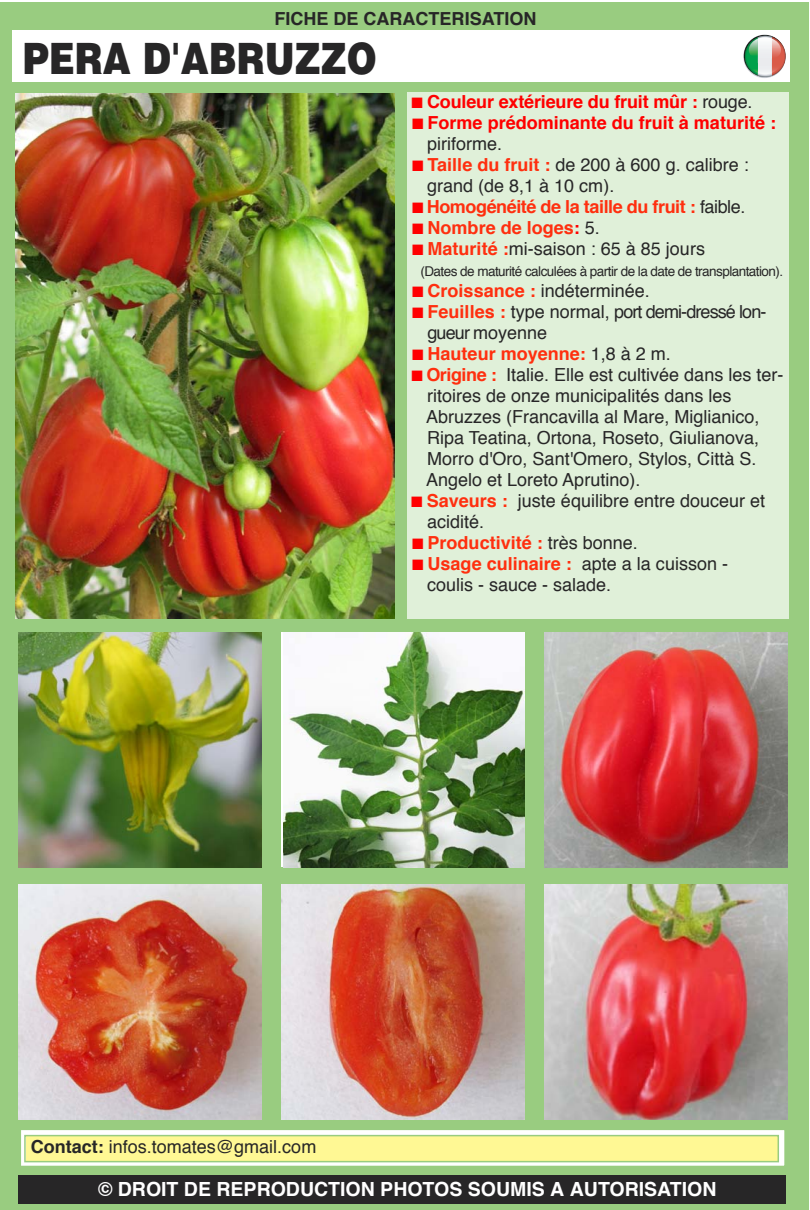
<style>
.page{position:relative;width:810px;height:1210px;background:#fff}
.page>*{position:absolute;margin:0;border:0;box-sizing:border-box;transform-origin:0 0}
.t1{font:900 43.2px "Helvetica";color:#272627;scale:.83 1}
.t2{font:700 19.5px "Helvetica";color:#fff}
.t3{font:18px/21px "Helvetica";color:#272627}
.t4{font:700 18px/21px "Helvetica";color:#f00}
.t5{font:700 18px "Helvetica";color:#ff2f0f}
.t6{font:18px/21px "Helvetica";letter-spacing:-.05em;color:#272627}
.t7{font:700 18px "Helvetica";letter-spacing:-.025em;color:#ff2f0f}
.t8{font:700 18px "Helvetica";color:#272627}
.t9{font:13.5px "Helvetica";letter-spacing:-.04em;color:#272627}
.s1{font-weight:400;color:#272627}
.s2{color:#f00}
.s3{font-weight:700;color:#ff2f0f}
.s4{font-weight:700}
</style>
<div class="page">
<div style="left:0;top:3px;width:808px;height:1207px;background:#99cc80"></div>
<div style="left:12px;top:31px;width:776px;height:51px;background:#fff"></div>
<div style="left:19px;top:1175px;width:766px;height:29px;background:#272627"></div>
<img style="left:16px;top:93px;width:378px;height:526px">
<img style="left:19px;top:632px;width:242px;height:235px">
<img style="left:283px;top:632px;width:241px;height:235px">
<img style="left:19px;top:885px;width:242px;height:235px">
<img style="left:281px;top:885px;width:243px;height:235px">
<img style="left:544px;top:632px;width:242px;height:235px">
<img style="left:544px;top:885px;width:242px;height:235px">
<svg style="left:743px;top:35px;width:42px;height:42px"></svg>
<svg style="left:23px;top:1132px;width:759px;height:32px;background:#f3f9f1"></svg>
<div style="left:20px;top:1129px;width:765px;height:38px;border:2px solid #99cc80"></div>
<div style="left:26px;top:1136px;width:751px;height:25px;background:#fff894"></div>
<div style="left:24px;top:1135px;width:754px;height:27px;border:2px solid #99cc80"></div>
<div style="left:407px;top:92px;width:380px;height:527px;background:#e0f0d9"></div>
<p class="t8" style="left:274px;top:11px;width:263px">FICHE DE CARACTERISATION</p>
<h1 class="t1" style="left:23px;top:34px;width:428px">PERA D'ABRUZZO</h1>
<p class="t4" style="left:411px;top:93px;width:342px">■ Couleur extérieure du fruit mûr : <span class="s1">rouge.</span></p>
<p class="t4" style="left:427px;top:114px;width:350px;text-indent:-15px">■ Forme prédominante du fruit à maturité : <span class="s1">piriforme.</span></p>
<p class="t3" style="left:427px;top:156px;width:323px;text-indent:-15px"><span class="s2">■</span> <span class="s3">Taille du fruit :</span> de 200 à 600 g. calibre : grand (de 8,1 à 10 cm).</p>
<p class="t7" style="left:412px;top:200px;width:334px"><span class="s2">■</span> Homogénéité de la taille du fruit : <span class="s1">faible.</span></p>
<p class="t5" style="left:412px;top:221px;width:189px"><span class="s2">■</span> Nombre de loges<span class="s2">:</span> <span class="s1">5.</span></p>
<p class="t3" style="left:412px;top:240px;width:294px"><span class="s2">■</span> <span class="s3">Maturité :</span>mi-saison : 65 à 85 jours</p>
<p class="t9" style="left:420px;top:265px;width:364px">(Dates de maturité calculées à partir de la date de transplantation).</p>
<p class="t3" style="left:412px;top:282px;width:239px"><span class="s2">■</span> <span class="s3">Croissance :</span> indéterminée.</p>
<p class="t6" style="left:427px;top:303px;width:340px;text-indent:-15px"><span class="s2">■</span> <span class="s3">Feuilles :</span> type normal, port demi-dressélon&shy;gueur moyenne</p>
<p class="t5" style="left:412px;top:347px;width:260px"><span class="s2">■</span> Hauteur moyenne: <span class="s1">1,8 à 2 m.</span></p>
<p class="t3" style="left:426px;top:366px;width:358px;text-indent:-14px"><span class="s2">■</span> <span class="s3">Origine :</span> Italie. Elle est cultivée dans les ter&shy;ritoires de onze municipalités dans les Abruzzes (Francavilla al Mare, Miglianico, Ripa Teatina, Ortona, Roseto, Giulianova, Morro d'Oro, Sant'Omero, Stylos, Città S.<br>Angelo et Loreto Aprutino).</p>
<p class="t3" style="left:427px;top:492px;width:339px;text-indent:-16px"><span class="s2">■</span> <span class="s3">Saveurs :</span> juste équilibre entre douceur et acidité.</p>
<p class="t5" style="left:412px;top:536px;width:227px"><span class="s2">■</span> Productivité : <span class="s1">très bonne.</span></p>
<p class="t3" style="left:427px;top:555px;width:302px;text-indent:-15px"><span class="s2">■</span> <span class="s3">Usage culinaire :</span> apte a la cuisson - coulis - sauce - salade.</p>
<p class="t3" style="left:31px;top:1137px;width:287px"><span class="s4">Contact:</span> infos.tomates@gmail.com</p>
<p class="t2" style="left:98px;top:1181px;width:619px">© DROIT DE REPRODUCTION PHOTOS SOUMIS A AUTORISATION</p>
</div>
